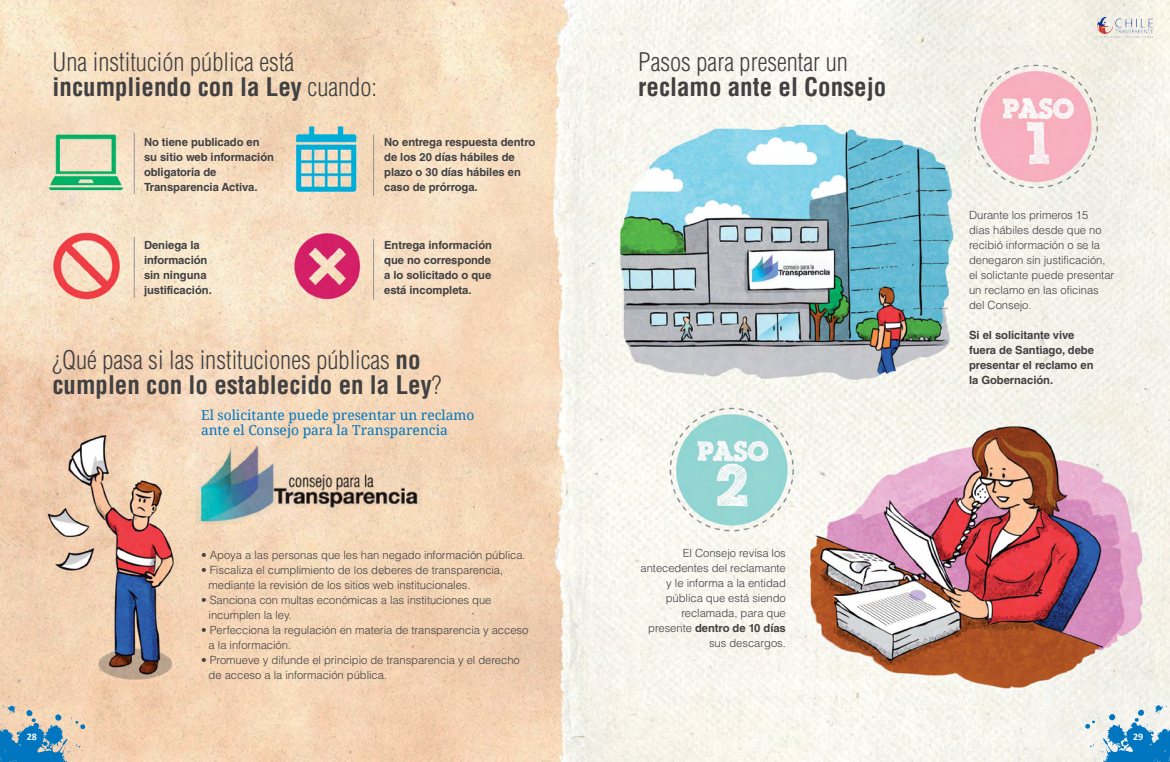
<style>
.page{position:relative;width:1170px;height:762px;background:#fff}
.page>*{position:absolute;margin:0;border:0;box-sizing:border-box;transform-origin:0 0}
.t1{font:300 condensed 25px/25px "Helvetica LT Std";color:#414042}
.t2{font:700 condensed 25px "Helvetica LT Std";color:#414042}
.t3{font:13.75px/15px "Droid Serif";color:#0076c0}
.t4{font:300 11.25px/15px "Helvetica LT Std";letter-spacing:-.005em;color:#414042}
.t5{font:700 11.25px/15px "Helvetica LT Std";letter-spacing:-.005em;color:#414042}
.t6{font:700 10px "Calibri";color:#fff}
.s1{font-weight:700}
</style>
<div class="page">
<img style="left:0;top:0;width:1169px;height:762px">
<hr style="left:373px;top:135px;width:1px;height:61px;background:#939598">
<hr style="left:373px;top:239px;width:1px;height:61px;background:#939598">
<hr style="left:134px;top:133px;width:1px;height:61px;background:#939598">
<hr style="left:134px;top:237px;width:1px;height:61px;background:#939598">
<svg style="left:1085px;top:704px;width:84px;height:58px;background:#91bfd9"></svg>
<svg style="left:0;top:704px;width:85px;height:58px;background:#91aeb8"></svg>
<img style="left:1097px;top:18px;width:55px;height:19px">
<h1 class="t1" style="left:53px;top:49px;width:326px">Una institución pública está <span class="s1">incumpliendo con la Ley</span> cuando:</h1>
<p class="t5" style="left:144px;top:135px;width:131px">No tiene publicado en su sitio web información obligatoria de<br>Transparencia Activa.</p>
<p class="t5" style="left:384px;top:135px;width:153px">No entrega respuesta dentro de los 20 días hábiles de plazo o 30 días hábiles en caso de prórroga.</p>
<p class="t5" style="left:144px;top:237px;width:69px">Deniega la información sin ninguna justificación.</p>
<p class="t5" style="left:384px;top:237px;width:109px;text-align:justify">Entrega información que no corresponde a lo solicitado o que está incompleta.</p>
<h1 class="t1" style="left:52px;top:348px;width:390px">¿Qué pasa si las instituciones públicas <span class="s1">no cumplen con lo establecido en la Ley</span>?</h1>
<p class="t3" style="left:201px;top:408px;width:275px">El solicitante puede presentar un reclamo ante el Consejo para la Transparencia</p>
<p class="t4" style="left:201px;top:547px;width:326px">• Apoya a las personas que les han negado información pública.</p>
<p class="t4" style="left:209px;top:562px;width:296px;text-indent:-8px">• Fiscaliza el cumplimiento de los deberes de transparencia, mediante la revisión de los sitios web institucionales.</p>
<p class="t4" style="left:209px;top:592px;width:284px;text-indent:-8px">• Sanciona con multas económicas a las instituciones que incumplen la ley.</p>
<p class="t4" style="left:209px;top:622px;width:321px;text-indent:-8px">• Perfecciona la regulación en materia de transparencia y acceso a la información.</p>
<p class="t4" style="left:209px;top:652px;width:313px;text-indent:-8px">• Promueve y difunde el principio de transparencia y el derecho de acceso a la información pública.</p>
<h1 class="t1" style="left:638px;top:49px;width:211px">Pasos para presentar un</h1>
<h1 class="t2" style="left:638px;top:71px;width:249px">reclamo ante el Consejo</h1>
<p class="t4" style="left:640px;top:546px;width:147px;text-align:right">El Consejo revisa los antecedentes del reclamante y le informa a la entidad pública que está siendo reclamada, para que presente <span class="s1">dentro de 10 días </span>sus descargos.</p>
<p class="t4" style="left:969px;top:207px;width:147px">Durante los primeros 15<br>días hábiles desde que no recibió información o se la denegaron sin justificación, el solictante puede presentar un reclamo en las oficinas del Consejo.</p>
<p class="t5" style="left:969px;top:327px;width:126px">Si el solicitante vive fuera de Santiago, debe presentar el reclamo en la Gobernación.</p>
<p class="t6" style="left:27px;top:731px;width:12px">28</p>
<p class="t6" style="left:1132px;top:731px;width:12px">29</p>
</div>
